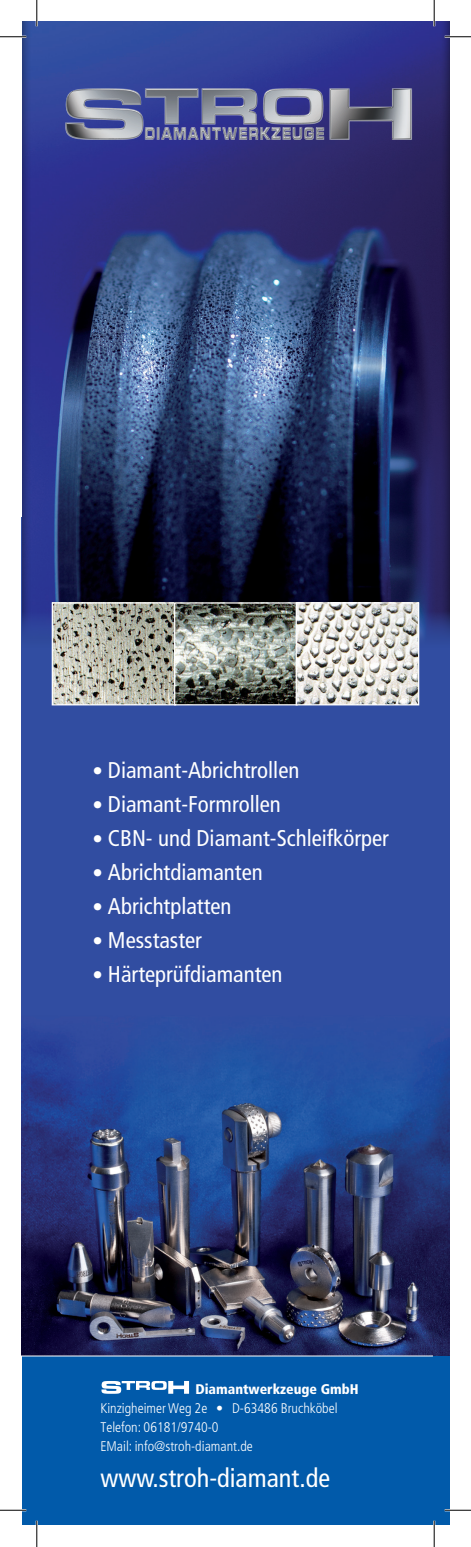
<style>
.page{position:relative;width:471px;height:1547px;background:#fff}
.page>*{position:absolute;margin:0;border:0;box-sizing:border-box;transform-origin:0 0}
.t1{font:condensed 26.25px "Frutiger";color:#fff}
.t2{font:condensed 22.75px "Frutiger";color:#fff}
.t3{font:300 condensed 14px/19.2px "Frutiger";color:#fff}
.t4{font:900 condensed 14px "Frutiger";color:#fff}
.s1{font-size:20.82px}
</style>
<div class="page">
<div style="left:22px;top:32px;width:426px;height:1493px;background:#015aaa"></div>
<img style="left:22px;top:742px;width:426px;height:613px">
<div style="left:22px;top:22px;width:426px;height:720px;background:#231f20;opacity:.75"></div>
<img style="left:64px;top:88px;width:348px;height:51px">
<hr style="left:22px;top:1356px;width:410px;height:1px;background:#fff">
<svg style="left:101px;top:1381px;width:88px;height:13px"></svg>
<img style="left:54px;top:604px;width:363px;height:99px">
<div style="left:52px;top:602px;width:124px;height:103px;border:1px solid #fff"></div>
<div style="left:174px;top:602px;width:123px;height:103px;border:1px solid #fff"></div>
<div style="left:295px;top:602px;width:124px;height:103px;border:1px solid #fff"></div>
<hr style="left:0;top:36px;width:26px;height:2px;background:#fff">
<hr style="left:444px;top:36px;width:26px;height:2px;background:#fff">
<hr style="left:0;top:1509px;width:26px;height:2px;background:#fff">
<hr style="left:444px;top:1509px;width:26px;height:2px;background:#fff">
<hr style="left:36px;top:0;width:2px;height:26px;background:#fff">
<hr style="left:36px;top:1521px;width:2px;height:26px;background:#fff">
<hr style="left:433px;top:0;width:2px;height:26px;background:#fff">
<hr style="left:433px;top:1521px;width:2px;height:26px;background:#fff">
<svg style="left:0;top:36px;width:26px;height:1px"></svg>
<svg style="left:444px;top:36px;width:26px;height:1px"></svg>
<svg style="left:0;top:1510px;width:26px;height:1px"></svg>
<svg style="left:444px;top:1510px;width:26px;height:1px"></svg>
<svg style="left:36px;top:0;width:1px;height:26px"></svg>
<svg style="left:36px;top:1521px;width:1px;height:26px"></svg>
<svg style="left:433px;top:0;width:1px;height:26px"></svg>
<svg style="left:433px;top:1521px;width:1px;height:26px"></svg>
<p class="t2" style="left:92px;top:757px;width:208px"><span class="s1">•</span> Diamant-Abrichtrollen</p>
<p class="t2" style="left:92px;top:791px;width:190px"><span class="s1">•</span> Diamant-Formrollen</p>
<p class="t2" style="left:92px;top:825px;width:297px"><span class="s1">•</span> CBN- und Diamant-Schleifkörper</p>
<p class="t2" style="left:92px;top:859px;width:172px"><span class="s1">•</span> Abrichtdiamanten</p>
<p class="t2" style="left:92px;top:893px;width:140px"><span class="s1">•</span> Abrichtplatten</p>
<p class="t2" style="left:92px;top:927px;width:111px"><span class="s1">•</span> Messtaster</p>
<p class="t2" style="left:92px;top:961px;width:191px"><span class="s1">•</span> Härteprüfdiamanten</p>
<p class="t4" style="left:195px;top:1380px;width:165px">Diamantwerkzeuge GmbH</p>
<p class="t3" style="left:100px;top:1398px;width:238px">Kinzigheimer Weg 2e • D-63486 Bruchköbel<br>Telefon: 06181/9740-0<br>EMail: info@stroh-diamant.de</p>
<p class="t1" style="left:100px;top:1462px;width:231px">www.stroh-diamant.de</p>
</div>
